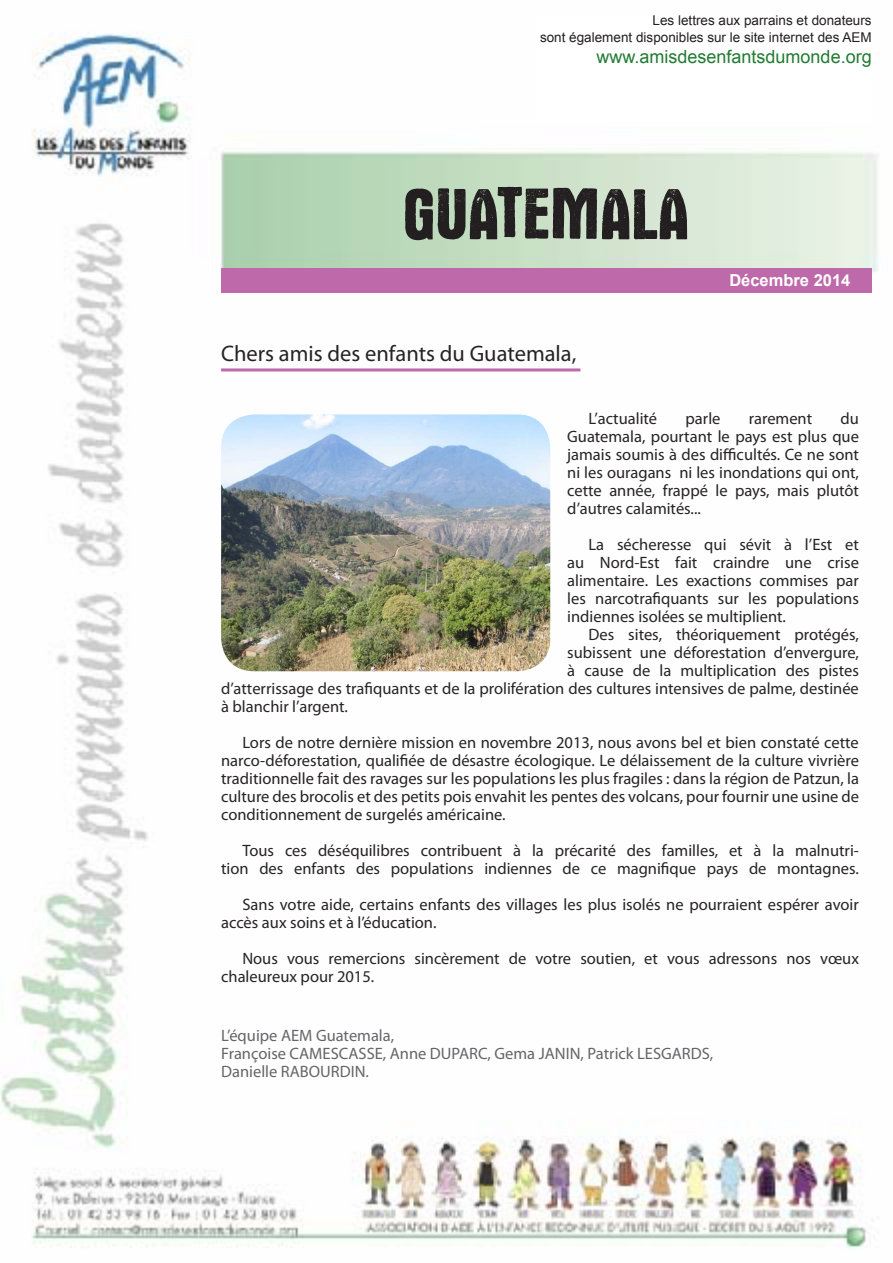
<style>
.page{position:relative;width:893px;height:1263px;background:#fff}
.page>*{position:absolute;margin:0;border:0;box-sizing:border-box;transform-origin:0 0}
.t1{font:75px "Victor";color:#231f20}
.t2{font:22.5px "Myriad Pro";color:#262324}
.t3{font:18px "Arial";color:#217b31}
.t4{font:16.5px/18px "Myriad Pro";color:#262324;text-align:justify}
.t5{font:16.5px "Myriad Pro";color:#656568}
.t6{font:700 16.5px "Arial";color:#fff}
.t7{font:13.5px "Arial";color:#231f20}
</style>
<div class="page">
<img style="left:0;top:34px;width:879px;height:1215px">
<div style="left:536px;top:16px;width:336px;height:106px;background:#fff"></div>
<div style="left:221px;top:268px;width:651px;height:24px;background:#bd69aa"></div>
<img style="left:221px;top:414px;width:329px;height:257px">
<hr style="left:221px;top:368px;width:359px;height:3px;background:#bd69aa">
<p class="t7" style="left:653px;top:12px;width:221px">Les lettres aux parrains et donateurs</p>
<p class="t7" style="left:540px;top:28px;width:333px">sont également disponibles sur le site internet des AEM</p>
<p class="t3" style="left:597px;top:45px;width:277px">www.amisdesenfantsdumonde.org</p>
<p class="t1" style="left:403px;top:176px;width:288px">GUATEMALA</p>
<p class="t2" style="left:221px;top:340px;width:357px">Chers amis des enfants du Guatemala,</p>
<p class="t6" style="left:729px;top:269px;width:123px">Décembre 2014</p>
<p class="t4" style="left:567px;top:409px;width:293px;text-indent:273px">du Guatemala, pourtant le pays est plus que jamais soumis à des difficultés. Ce ne sont ni les ouragans ni les inondations qui ont, cette année, frappé le pays, mais plutôt d’autres calamités...</p>
<p class="t4" style="left:567px;top:535px;width:293px;text-indent:21px">La sécheresse qui sévit à l’Est et au Nord-Est fait craindre une crise alimentaire. Les exactions commises par les narcotrafiquants sur les populations indiennes isolées se multiplient.</p>
<p class="t4" style="left:588px;top:625px;width:272px">Des sites, théoriquement protégés,</p>
<p class="t4" style="left:567px;top:643px;width:293px">subissent une déforestation d’envergure,</p>
<p class="t4" style="left:567px;top:661px;width:293px">à cause de la multiplication des pistes</p>
<p class="t4" style="left:221px;top:679px;width:639px">d’atterrissage des trafiquants et de la prolifération des cultures intensives de palme, destinée</p>
<p class="t4" style="left:221px;top:697px;width:128px">à blanchir l’argent.</p>
<p class="t4" style="left:221px;top:733px;width:639px;text-indent:21px">Lors de notre dernière mission en novembre 2013, nous avons bel et bien constaté cette narco-déforestation, qualifiée de désastre écologique. Le délaissement de la culture vivrière traditionnelle fait des ravages sur les populations les plus fragiles : dans la région de Patzun, la culture des brocolis et des petits pois envahit les pentes des volcans, pour fournir une usine de conditionnement de surgelés américaine.</p>
<p class="t4" style="left:221px;top:841px;width:639px;text-align:right">Tous ces déséquilibres contribuent à la précarité des familles, et à la malnutri&shy;tion des enfants des populations indiennes de ce magnifique pays de montagnes.</p>
<p class="t4" style="left:221px;top:895px;width:639px;text-indent:21px">Sans votre aide, certains enfants des villages les plus isolés ne pourraient espérer avoir accès aux soins et à l’éducation.</p>
<p class="t4" style="left:221px;top:949px;width:639px;text-indent:21px">Nous vous remercions sincèrement de votre soutien, et vous adressons nos vœux chaleureux pour 2015.</p>
<p class="t4" style="left:588px;top:409px;width:70px">L’actualité</p>
<p class="t4" style="left:685px;top:409px;width:36px">parle</p>
<p class="t4" style="left:749px;top:409px;width:65px">rarement</p>
<p class="t5" style="left:221px;top:1025px;width:175px">L’équipe AEM Guatemala,</p>
<p class="t5" style="left:221px;top:1043px;width:494px">Françoise CAMESCASSE, Anne DUPARC, Gema JANIN, Patrick LESGARDS,</p>
<p class="t5" style="left:221px;top:1061px;width:149px">Danielle RABOURDIN.</p>
</div>
